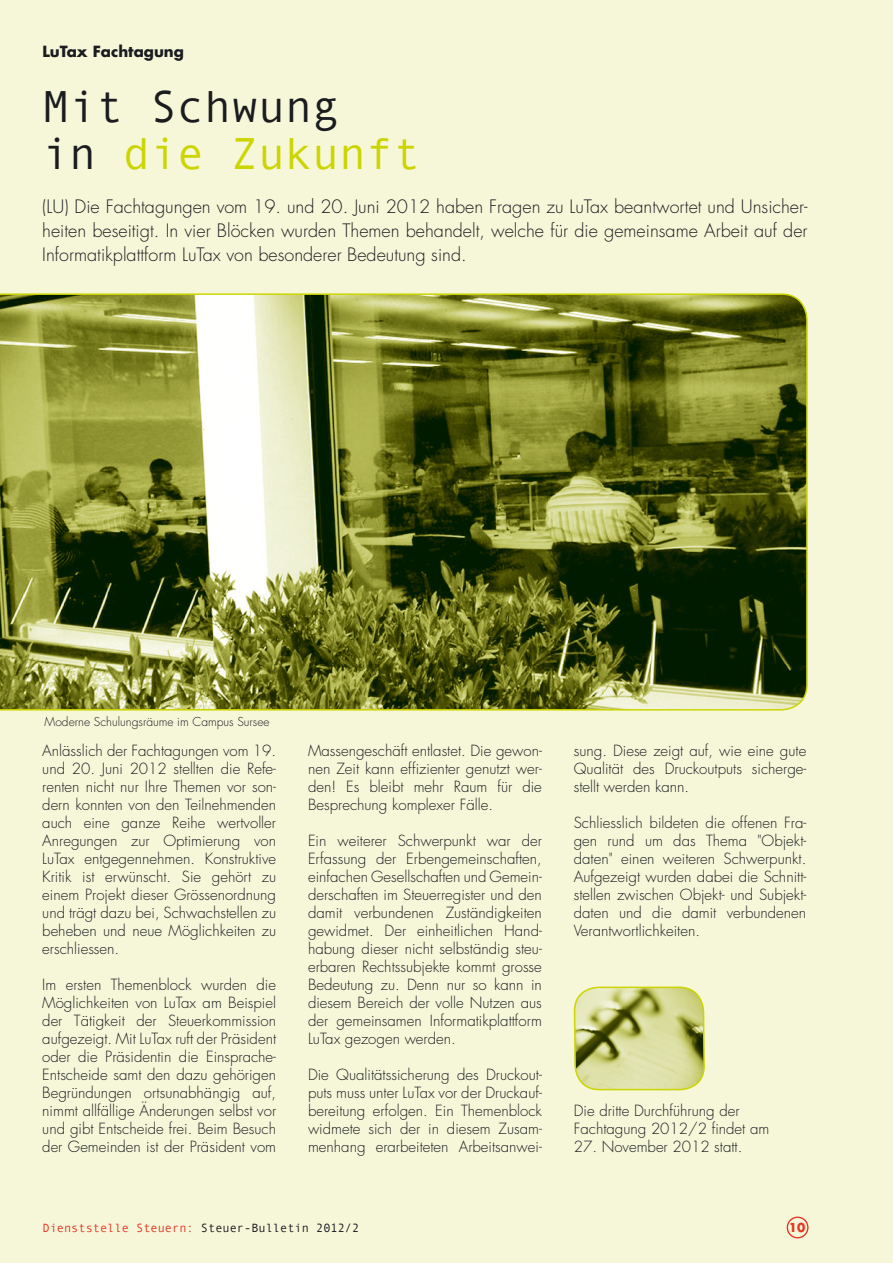
<style>
.page{position:relative;width:893px;height:1263px;background:#f6f7d9}
.page>*{position:absolute;margin:0;border:0;box-sizing:border-box;transform-origin:0 0}
.t1{font:45px/46.5px "Andale Mono";color:#1b1c20}
.t2{font:300 18px/24px "Futura";color:#1b1c20;text-align:justify}
.t3{font:300 15px/18px "Futura";color:#1b1c20;text-align:justify}
.t4{font:700 15px "Futura";color:#1b1c20}
.t5{font:12px "Andale Mono";color:#1b1c20}
.t6{font:300 12px "Futura";color:#1b1c20}
.t7{font:700 12px "Futura";color:#e73422}
.s1{color:#ccd500}
.s2{color:#e73422}
</style>
<div class="page">
<div style="left:787px;top:1216px;width:21px;height:22px;border:1px solid #e73422;border-radius:50%"></div>
<svg style="left:0;top:293px;width:808px;height:417px;background:#757d39"></svg>
<svg style="left:573px;top:986px;width:132px;height:105px;background:#c5c984"></svg>
<p class="t4" style="left:43px;top:41px;width:143px">LuTax Fachtagung</p>
<h1 class="t1" style="left:42px;top:82px;width:380px">Mit Schwung<br>in <span class="s1">die Zukunft</span></h1>
<p class="t2" style="left:42px;top:195px;width:767px">(LU) Die Fachtagungen vom 19. und 20. Juni 2012 haben Fragen zu LuTax beantwortet und Unsicher&shy;heiten beseitigt. In vier Blöcken wurden Themen behandelt, welche für die gemeinsame Arbeit auf der Informatikplattform LuTax von besonderer Bedeutung sind.</p>
<p class="t6" style="left:45px;top:714px;width:227px">Moderne Schulungsräume im Campus Sursee</p>
<p class="t3" style="left:42px;top:742px;width:235px">Anlässlich der Fachtagungen vom 19. und 20. Juni 2012 stellten die Refe&shy;renten nicht nur Ihre Themen vor son&shy;dern konnten von den Teilnehmenden auch eine ganze Reihe wertvoller Anregungen zur Optimierung von LuTax entgegennehmen. Konstruktive Kritik ist erwünscht. Sie gehört zu einem Projekt dieser Grössenordnung und trägt dazu bei, Schwachstellen zu beheben und neue Möglichkeiten zu erschliessen.</p>
<p class="t3" style="left:42px;top:976px;width:235px">Im ersten Themenblock wurden die Möglichkeiten von LuTax am Beispiel der Tätigkeit der Steuerkommission aufgezeigt. Mit LuTax ruft der Präsident oder die Präsidentin die Einsprache-Entscheide samt den dazu gehörigen Begründungen ortsunabhängig auf, nimmt allfällige Änderungen selbst vor und gibt Entscheide frei. Beim Besuch der Gemeinden ist der Präsident vom</p>
<p class="t3" style="left:308px;top:742px;width:235px">Massengeschäft entlastet. Die gewon&shy;nen Zeit kann effizienter genutzt wer&shy;den! Es bleibt mehr Raum für die Besprechung komplexer Fälle.</p>
<p class="t3" style="left:308px;top:832px;width:235px">Ein weiterer Schwerpunkt war der Erfassung der Erbengemeinschaften, einfachen Gesellschaften und Gemein&shy;derschaften im Steuerregister und den damit verbundenen Zuständigkeiten gewidmet. Der einheitlichen Hand&shy;habung dieser nicht selbständig steu&shy;erbaren Rechtssubjekte kommt grosse Bedeutung zu. Denn nur so kann in diesem Bereich der volle Nutzen aus der gemeinsamen Informatikplattform LuTax gezogen werden.</p>
<p class="t3" style="left:308px;top:1066px;width:235px">Die Qualitätssicherung des Druckout&shy;puts muss unter LuTax vor der Druckauf&shy;bereitung erfolgen. Ein Themenblock widmete sich der in diesem Zusam&shy;menhang erarbeiteten Arbeitsanwei-</p>
<p class="t3" style="left:574px;top:742px;width:234px">sung. Diese zeigt auf, wie eine gute Qualität des Druckoutputs sicherge&shy;stellt werden kann.</p>
<p class="t3" style="left:574px;top:814px;width:234px">Schliesslich bildeten die offenen Fra&shy;gen rund um das Thema "Objekt&shy;daten" einen weiteren Schwerpunkt.<br>Aufgezeigt wurden dabei die Schnitt&shy;stellen zwischen Objekt- und Subjekt&shy;daten und die damit verbundenen Verantwortlichkeiten.</p>
<p class="t3" style="left:574px;top:1102px;width:197px">Die dritte Durchführung der<br>Fachtagung 2012/2 findet am</p>
<p class="t3" style="left:574px;top:1138px;width:170px">27. November 2012 statt.</p>
<p class="t5" style="left:43px;top:1220px;width:318px"><span class="s2">Dienststelle Steuern:</span> Steuer-Bulletin 2012/2</p>
<p class="t7" style="left:789px;top:1219px;width:18px">10</p>
</div>
